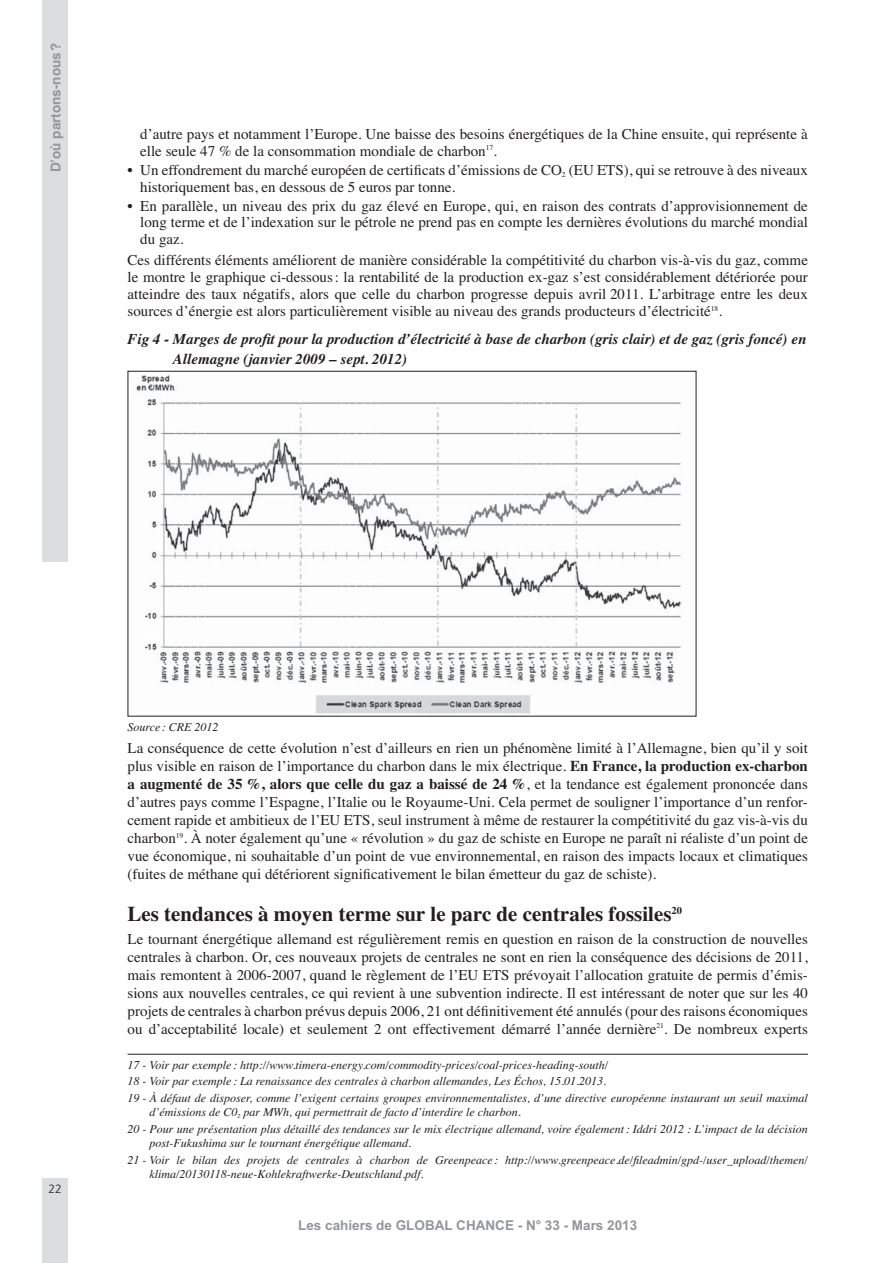
<style>
.page{position:relative;width:893px;height:1263px;background:#fff}
.page>*{position:absolute;margin:0;border:0;box-sizing:border-box;transform-origin:0 0}
.t1{font:700 21px "Times";color:#231f20}
.t2{font:15px/18px "Times";color:#231f20;text-align:justify}
.t3{font:italic 700 15px/19.5px "Times";color:#231f20}
.t4{font:700 13.5px "Arial";color:#939598}
.t5{font:700 13.5px "Helvetica";color:#939598}
.t6{font:italic 12px/16.5px "Times";color:#231f20}
.t7{font:300 12px "Frutiger";color:#231f20}
.s1{font-weight:700}
</style>
<div class="page">
<div style="left:43px;top:1178px;width:25px;height:85px;background:#dcddde"></div>
<div style="left:43px;top:0;width:25px;height:561px;background:#dcddde"></div>
<img style="left:136px;top:375px;width:545px;height:339px">
<hr style="left:128px;top:1054px;width:680px;height:1px;background:#231f20">
<p class="t5" style="left:51px;top:172px;width:131px;rotate:-90deg">D’où partons-nous ?</p>
<p class="t2" style="left:140px;top:127px;width:669px;line-height:16.8px">d’autre pays et notamment l’Europe. Une baisse des besoins énergétiques de la Chine ensuite, qui représente à elle seule 47 % de la consommation mondiale de charbon<sup>17</sup>.</p>
<p class="t2" style="left:140px;top:163px;width:669px;line-height:17px;text-indent:-13px">• Un effondrement du marché européen de certificats d’émissions de CO<sub>2</sub> (EU ETS), qui se retrouve à des niveaux historiquement bas, en dessous de 5 euros par tonne.</p>
<p class="t2" style="left:140px;top:199px;width:669px;line-height:16.8px;text-indent:-13px">• En parallèle, un niveau des prix du gaz élevé en Europe, qui, en raison des contrats d’approvisionnement de long terme et de l’indexation sur le pétrole ne prend pas en compte les dernières évolutions du marché mondial du gaz.</p>
<p class="t2" style="left:128px;top:253px;width:682px;line-height:16.8px">Ces différents éléments améliorent de manière considérable la compétitivité du charbon vis-à-vis du gaz, comme le montre le graphique ci-dessous : la rentabilité de la production ex-gaz s’est considérablement détériorée pour atteindre des taux négatifs, alors que celle du charbon progresse depuis avril 2011. L’arbitrage entre les deux sources d’énergie est alors particulièrement visible au niveau des grands producteurs d’électricité<sup>18</sup>.</p>
<p class="t3" style="left:173px;top:331px;width:635px;text-indent:-45px">Fig 4 - Marges de profit pour la production d’électricité à base de charbon (gris clair) et de gaz (gris foncé) en<br>Allemagne (janvier 2009 – sept. 2012)</p>
<p class="t7" style="left:49px;top:1184px;width:15px">22</p>
<p class="t6" style="left:128px;top:720px;width:93px">Source : CRE 2012</p>
<p class="t2" style="left:128px;top:740px;width:682px">La conséquence de cette évolution n’est d’ailleurs en rien un phénomène limité à l’Allemagne, bien qu’il y soit plus visible en raison de l’importance du charbon dans le mix électrique. <span class="s1">En France, la production ex-charbon a augmenté de 35 %, alors que celle du gaz a baissé de 24 %</span>, et la tendance est également prononcée dans d’autres pays comme l’Espagne, l’Italie ou le Royaume-Uni. Cela permet de souligner l’importance d’un renfor&shy;cement rapide et ambitieux de l’EU ETS, seul instrument à même de restaurer la compétitivité du gaz vis-à-vis du charbon<sup>19</sup>. À noter également qu’une « révolution » du gaz de schiste en Europe ne paraît ni réaliste d’un point de vue économique, ni souhaitable d’un point de vue environnemental, en raison des impacts locaux et climatiques (fuites de méthane qui détériorent significativement le bilan émetteur du gaz de schiste).</p>
<h1 class="t1" style="left:128px;top:907px;width:556px">Les tendances à moyen terme sur le parc de centrales fossiles<sup>20</sup></h1>
<p class="t2" style="left:128px;top:931px;width:682px">Le tournant énergétique allemand est régulièrement remis en question en raison de la construction de nouvelles centrales à charbon. Or, ces nouveaux projets de centrales ne sont en rien la conséquence des décisions de 2011, mais remontent à 2006-2007, quand le règlement de l’EU ETS prévoyait l’allocation gratuite de permis d’émis&shy;sions aux nouvelles centrales, ce qui revient à une subvention indirecte. Il est intéressant de noter que sur les 40 projets de centrales à charbon prévus depuis 2006, 21 ont définitivement été annulés (pour des raisons économiques ou d’acceptabilité locale) et seulement 2 ont effectivement démarré l’année dernière<sup>21</sup>. De nombreux experts</p>
<p class="t6" style="left:128px;top:1057px;width:682px">17 - Voir par exemple : http://www.timera-energy.com/commodity-prices/coal-prices-heading-south/<br>18 - Voir par exemple : La renaissance des centrales à charbon allemandes, Les Échos, 15.01.2013.<br>19 - À défaut de disposer, comme l’exigent certains groupes environnementalistes, d’une directive européenne instaurant un seuil maximal</p>
<p class="t6" style="left:128px;top:1105px;width:682px;text-indent:22px">d’émissions de C0<sub>2</sub> par MWh, qui permettrait de facto d’interdire le charbon.<br>20 - Pour une présentation plus détaillé des tendances sur le mix électrique allemand, voire également : Iddri 2012 : L’impact de la décision</p>
<p class="t6" style="left:128px;top:1136px;width:682px;text-indent:22px">post-Fukushima sur le tournant énergétique allemand.<br>21 - Voir le bilan des projets de centrales à charbon de Greenpeace : http://www.greenpeace.de/fileadmin/gpd-/user_upload/themen/</p>
<p class="t6" style="left:150px;top:1167px;width:275px">klima/20130118-neue-Kohlekraftwerke-Deutschland.pdf.</p>
<p class="t4" style="left:298px;top:1218px;width:340px">Les cahiers de GLOBAL CHANCE - N° 33 - Mars 2013</p>
</div>
